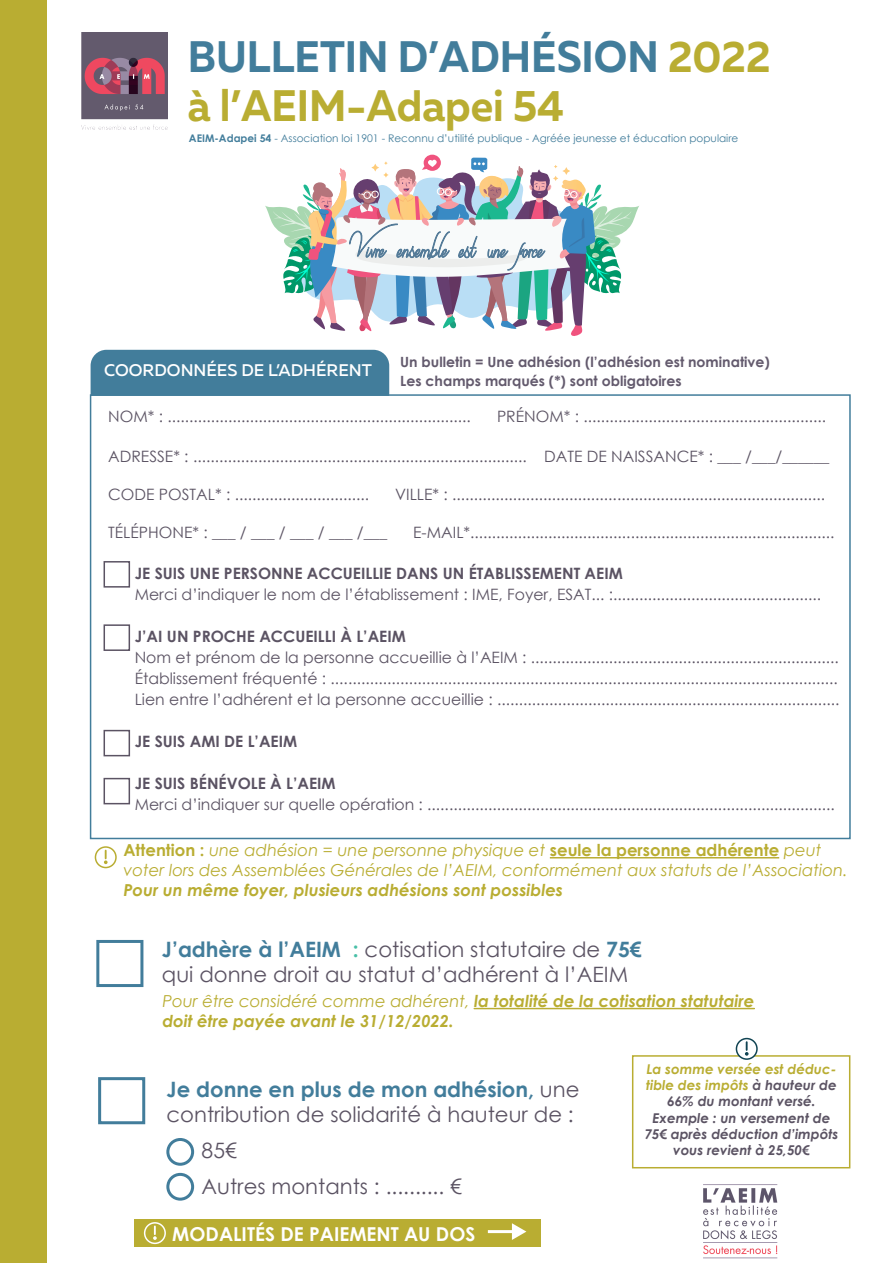
<style>
.page{position:relative;width:893px;height:1263px;background:#fff}
.page>*{position:absolute;margin:0;border:0;box-sizing:border-box;transform-origin:0 0}
.t1{font:700 43.95px/49.3px "Muller";color:#b9ad32;scale:.93 1}
.t2{font:21.15px/25.3px "Century Gothic";color:#5b5363}
.t3{font:700 19.2px "Century Gothic";color:#fff}
.t4{font:500 16.8px "Muller";color:#fff}
.t5{font:italic 16.5px/19.8px "Century Gothic";color:#b9ad32}
.t6{font:italic 700 16.5px/19.8px "Century Gothic";color:#b9ad32}
.t7{font:15.6px/21px "Century Gothic";color:#5b5363;text-align:justify}
.t8{font:700 15.6px "Century Gothic";color:#5b5363}
.t9{font:700 14.1px "Century Gothic";color:#635a6d}
.t10{font:italic 700 13.5px/16.2px "Century Gothic";color:#5b5363;text-align:center}
.t11{font:10.5px "Century Gothic";color:#427d9b}
.s1{color:#427d9b}
.s2{font-weight:700}
.s3{font-weight:700;font-style:normal}
.s4{font-weight:700;color:#427d9b}
.s5{font-weight:700;color:#48bfa7}
.s6{font-weight:400}
.s7{color:#b9ad32}
</style>
<div class="page">
<img style="left:81px;top:33px;width:86px;height:96px">
<div style="left:91px;top:350px;width:298px;height:46px;background:#427d9b"></div>
<hr style="left:550px;top:857px;width:229px;height:1px;background:#b9ad32">
<div style="left:96px;top:940px;width:47px;height:47px;border:3px solid #427d9b"></div>
<div style="left:98px;top:1077px;width:47px;height:47px;border:3px solid #427d9b"></div>
<div style="left:95px;top:846px;width:22px;height:22px;border:2px solid #b9ad32;border-radius:50%"></div>
<svg style="left:104px;top:850px;width:4px;height:14px"></svg>
<div style="left:166px;top:1138px;width:28px;height:28px;border:3px solid #427d9b;border-radius:50%"></div>
<div style="left:166px;top:1173px;width:28px;height:27px;border:3px solid #427d9b;border-radius:50%"></div>
<div style="left:632px;top:1055px;width:218px;height:113px;border:2px solid #b9ad32"></div>
<img style="left:703px;top:1184px;width:75px;height:75px">
<div style="left:736px;top:1038px;width:21px;height:21px;background:#fff;border-radius:50%"></div>
<div style="left:736px;top:1038px;width:22px;height:22px;border:2px solid #114453;border-radius:50%"></div>
<svg style="left:745px;top:1042px;width:4px;height:14px"></svg>
<hr style="left:474px;top:1008px;width:280px;height:1px;background:#b9ad32">
<div style="left:104px;top:561px;width:26px;height:27px;border:2px solid #5b5363"></div>
<div style="left:104px;top:624px;width:26px;height:27px;border:2px solid #5b5363"></div>
<div style="left:104px;top:730px;width:26px;height:26px;border:2px solid #5b5363"></div>
<div style="left:104px;top:778px;width:26px;height:26px;border:2px solid #5b5363"></div>
<svg style="left:265px;top:155px;width:374px;height:181px"></svg>
<div style="left:0;top:0;width:46px;height:1263px;background:#b9ad32"></div>
<div style="left:135px;top:1219px;width:406px;height:28px;background:#b9ad32"></div>
<div style="left:144px;top:1222px;width:22px;height:22px;border:2px solid #fff;border-radius:50%"></div>
<svg style="left:153px;top:1226px;width:4px;height:14px"></svg>
<hr style="left:488px;top:1230px;width:26px;height:3px;background:#fff">
<svg style="left:512px;top:1223px;width:14px;height:17px"></svg>
<h1 class="t1" style="left:188px;top:32px;width:628px"><span class="s1">BULLETIN D’ADHÉSION</span> 2022 à l’AEIM-Adapei 54</h1>
<p class="t11" style="left:189px;top:131px;width:551px"><span class="s2">AEIM-Adapei 54</span> - Association loi 1901 - Reconnu d’utilité publique - Agréée jeunesse et éducation populaire</p>
<p class="t4" style="left:104px;top:359px;width:269px">COORDONNÉES DE L’ADHÉRENT</p>
<p class="t9" style="left:400px;top:351px;width:371px">Un bulletin = Une adhésion (l’adhésion est nominative)</p>
<p class="t9" style="left:400px;top:370px;width:283px">Les champs marqués (*) sont obligatoires</p>
<p class="t7" style="left:108px;top:406px;width:364px">NOM* : ......................................................................</p>
<p class="t7" style="left:497px;top:406px;width:331px">PRÉNOM* : ........................................................</p>
<p class="t7" style="left:108px;top:445px;width:723px">ADRESSE* : ............................................................................. DATE DE NAISSANCE* : ___ /___/______</p>
<p class="t7" style="left:108px;top:483px;width:262px">CODE POSTAL* : ...............................</p>
<p class="t7" style="left:395px;top:483px;width:431px">VILLE* : ......................................................................................</p>
<p class="t7" style="left:108px;top:522px;width:280px">TÉLÉPHONE* : ___ / ___ / ___ / ___ /___</p>
<p class="t7" style="left:413px;top:522px;width:423px">E-MAIL*....................................................................................</p>
<p class="t8" style="left:135px;top:562px;width:490px">JE SUIS UNE PERSONNE ACCUEILLIE DANS UN ÉTABLISSEMENT AEIM</p>
<p class="t7" style="left:135px;top:584px;width:688px">Merci d’indiquer le nom de l’établissement : IME, Foyer, ESAT... :................................................</p>
<p class="t8" style="left:135px;top:625px;width:273px">J’AI UN PROCHE ACCUEILLI À L’AEIM</p>
<p class="t7" style="left:135px;top:647px;width:706px">Nom et prénom de la personne accueillie à l’AEIM : .......................................................................<br>Établissement fréquenté : .....................................................................................................................<br>Lien entre l’adhérent et la personne accueillie : ...............................................................................</p>
<p class="t8" style="left:135px;top:730px;width:164px">JE SUIS AMI DE L’AEIM</p>
<p class="t8" style="left:135px;top:772px;width:202px">JE SUIS BÉNÉVOLE À L’AEIM</p>
<p class="t7" style="left:135px;top:794px;width:702px">Merci d’indiquer sur quelle opération : ..............................................................................................</p>
<p class="t5" style="left:123px;top:840px;width:726px"><span class="s3">Attention :</span> une adhésion = une personne physique et <span class="s3">seule la personne adhérente</span> peut voter lors des Assemblées Générales de l’AEIM, conformément aux statuts de l’Association.</p>
<p class="t6" style="left:123px;top:879px;width:441px">Pour un même foyer, plusieurs adhésions sont possibles</p>
<h2 class="t2" style="left:162px;top:936px;width:481px"><span class="s4">J’adhère à l’AEIM</span> <span class="s5">:</span> cotisation statutaire de <span class="s4">75€ </span>qui donne droit au statut d’adhérent à l’AEIM</h2>
<p class="t6" style="left:162px;top:990px;width:594px"><span class="s6">Pour être considéré comme adhérent,</span> la totalité de la cotisation statutaire doit être payée avant le 31/12/2022.</p>
<h2 class="t2" style="left:167px;top:1076px;width:414px"><span class="s4">Je donne en plus de mon adhésion,</span> une contribution de solidarité à hauteur de :</h2>
<h2 class="t2" style="left:202px;top:1132px;width:262px;line-height:35.8px">85€<br>Autres montants : .......... €</h2>
<p class="t3" style="left:172px;top:1219px;width:305px">MODALITÉS DE PAIEMENT AU DOS</p>
<p class="t10" style="left:644px;top:1060px;width:196px"><span class="s7">La somme versée est déduc&shy;tible des impôts</span> à hauteur de<br>66% du montant versé.<br>Exemple : un versement de<br>75€ après déduction d’impôts vous revient à 25,50€</p>
</div>
